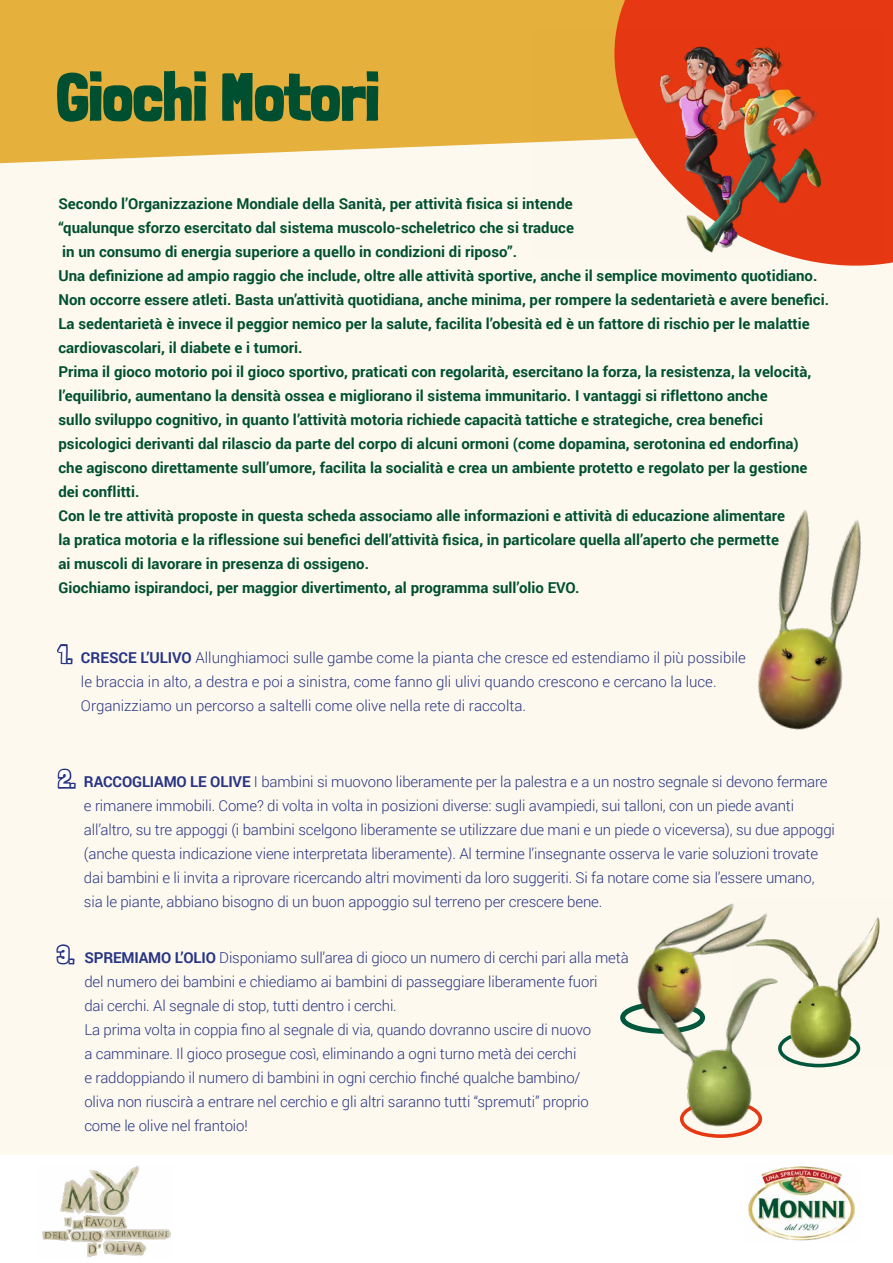
<style>
.page{position:relative;width:893px;height:1263px;background:#fff}
.page>*{position:absolute;margin:0;border:0;box-sizing:border-box;transform-origin:0 0}
.t1{font:900 67.5px "Londrina Solid";color:#004f30}
.t2{font:700 15px/24px "Roboto";color:#004f30}
.t3{font:300 15px/24px "Roboto";letter-spacing:-.01em;color:#283583}
.s1{font-family:"Londrina Solid";font-weight:400;font-size:24px}
.s2{font-weight:700}
</style>
<div class="page">
<img style="left:42px;top:1165px;width:129px;height:93px">
<img style="left:748px;top:1166px;width:107px;height:75px">
<div style="left:0;top:0;width:893px;height:1154px;background:#fdf9ef"></div>
<div style="left:0;top:0;width:587px;height:163px;background:#e6b03d"></div>
<svg style="left:587px;top:0;width:306px;height:266px;background:#e85a31"></svg>
<img style="left:534px;top:29px;width:350px;height:230px">
<img style="left:758px;top:510px;width:103px;height:220px">
<img style="left:620px;top:903px;width:113px;height:128px">
<div style="left:680px;top:1100px;width:82px;height:38px;border:4px solid #e63812;border-radius:50%"></div>
<img style="left:639px;top:973px;width:124px;height:159px">
<img style="left:733px;top:904px;width:147px;height:165px">
<h1 class="t1" style="left:56px;top:57px;width:325px">Giochi Motori</h1>
<p class="t2" style="left:58px;top:191px;width:772px">Secondo l’Organizzazione Mondiale della Sanità, per attività fisica si intende<br>“qualunque sforzo esercitato dal sistema muscolo-scheletrico che si traduce<br>in un consumo di energia superiore a quello in condizioni di riposo”.<br>Una definizione ad ampio raggio che include, oltre alle attività sportive, anche il semplice movimento quotidiano.<br>Non occorre essere atleti. Basta un’attività quotidiana, anche minima, per rompere la sedentarietà e avere benefici.<br>La sedentarietà è invece il peggior nemico per la salute, facilita l’obesità ed è un fattore di rischio per le malattie cardiovascolari, il diabete e i tumori.<br>Prima il gioco motorio poi il gioco sportivo, praticati con regolarità, esercitano la forza, la resistenza, la velocità, l’equilibrio, aumentano la densità ossea e migliorano il sistema immunitario. I vantaggi si riflettono anche<br>sullo sviluppo cognitivo, in quanto l’attività motoria richiede capacità tattiche e strategiche, crea benefici psicologici derivanti dal rilascio da parte del corpo di alcuni ormoni (come dopamina, serotonina ed endorfina)<br>che agiscono direttamente sull’umore, facilita la socialità e crea un ambiente protetto e regolato per la gestione dei conflitti.<br>Con le tre attività proposte in questa scheda associamo alle informazioni e attività di educazione alimentare<br>la pratica motoria e la riflessione sui benefici dell’attività fisica, in particolare quella all’aperto che permette<br>ai muscoli di lavorare in presenza di ossigeno.<br>Giochiamo ispirandoci, per maggior divertimento, al programma sull’olio EVO.</p>
<p class="t3" style="left:81px;top:645px;width:666px;text-indent:-23px"><span class="s1">1.</span> <span class="s2">CRESCE L’ULIVO</span> Allunghiamoci sulle gambe come la pianta che cresce ed estendiamo il più possibile le braccia in alto, a destra e poi a sinistra, come fanno gli ulivi quando crescono e cercano la luce.<br>Organizziamo un percorso a saltelli come olive nella rete di raccolta.</p>
<p class="t3" style="left:84px;top:769px;width:753px;text-indent:-25px"><span class="s1">2.</span> <span class="s2">RACCOGLIAMO LE OLIVE</span> I bambini si muovono liberamente per la palestra e a un nostro segnale si devono fermare e rimanere immobili. Come? di volta in volta in posizioni diverse: sugli avampiedi, sui talloni, con un piede avanti all’altro, su tre appoggi (i bambini scelgono liberamente se utilizzare due mani e un piede o viceversa), su due appoggi (anche questa indicazione viene interpretata liberamente). Al termine l’insegnante osserva le varie soluzioni trovate dai bambini e li invita a riprovare ricercando altri movimenti da loro suggeriti. Si fa notare come sia l’essere umano, sia le piante, abbiano bisogno di un buon appoggio sul terreno per crescere bene.</p>
<p class="t3" style="left:84px;top:945px;width:546px;text-indent:-27px"><span class="s1">3.</span> <span class="s2">SPREMIAMO L’OLIO</span> Disponiamo sull’area di gioco un numero di cerchi pari alla metà del numero dei bambini e chiediamo ai bambini di passeggiare liberamente fuori<br>dai cerchi. Al segnale di stop, tutti dentro i cerchi.<br>La prima volta in coppia fino al segnale di via, quando dovranno uscire di nuovo<br>a camminare. Il gioco prosegue così, eliminando a ogni turno metà dei cerchi<br>e raddoppiando il numero di bambini in ogni cerchio finché qualche bambino/<br>oliva non riuscirà a entrare nel cerchio e gli altri saranno tutti “spremuti” proprio come le olive nel frantoio!</p>
</div>
